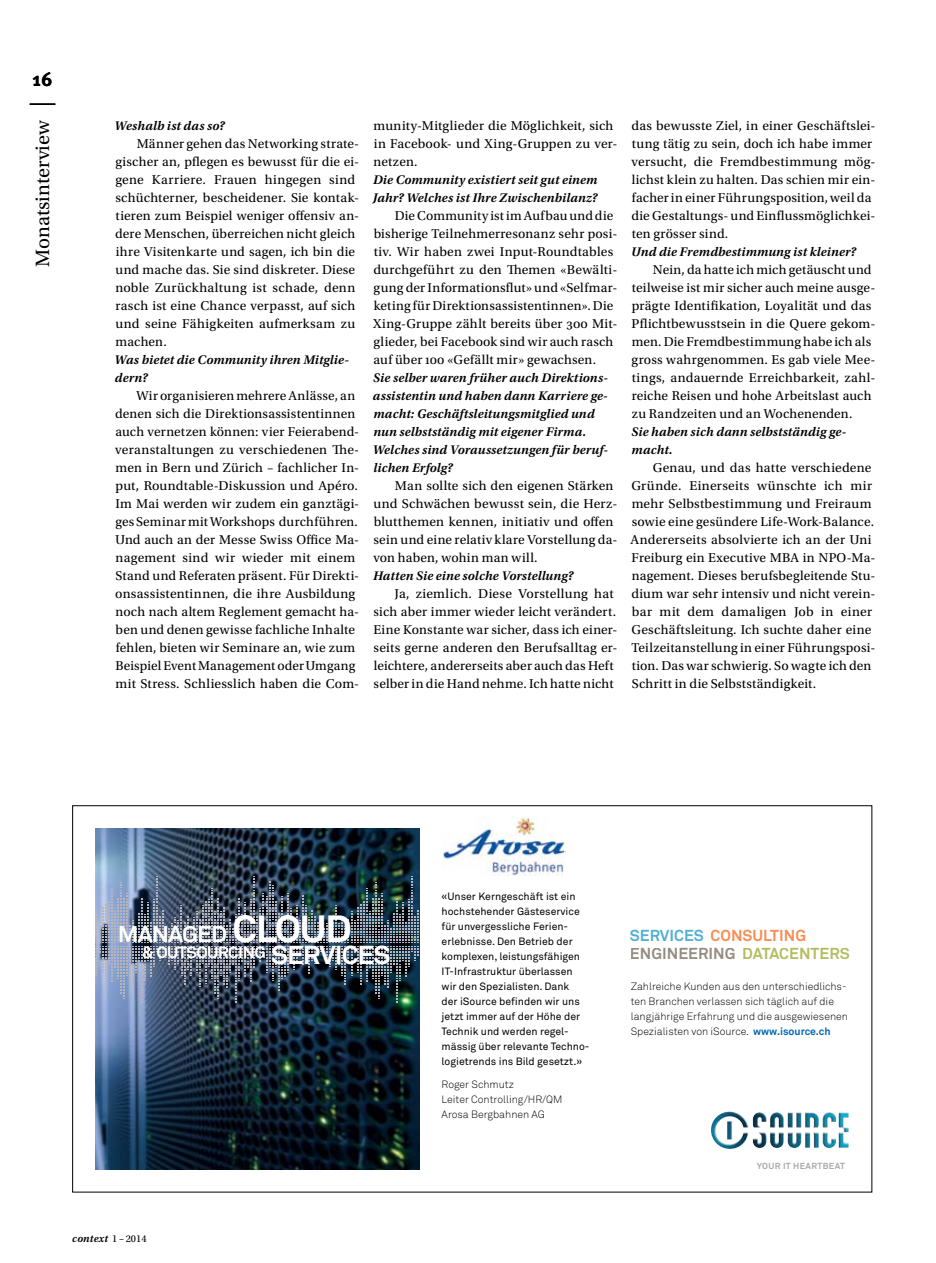
<style>
.page{position:relative;width:936px;height:1263px;background:#fff}
.page>*{position:absolute;margin:0;border:0;box-sizing:border-box;transform-origin:0 0}
.t1{font:700 25.65px "Akkurat";letter-spacing:-.04em;color:#fff;scale:1.05 1}
.t2{font:700 22.5px "Akkurat";letter-spacing:-.04em;color:#fff;scale:1.05 1}
.t3{font:20.25px "Utopia Std";color:#000}
.t4{font:700 19.5px "Meta OT";color:#000}
.t5{font:700 16.05px "Akkurat";letter-spacing:-.04em;color:#fff;scale:1.05 1}
.t6{font:700 15.75px/18.5px "Akkurat";color:#948d81}
.t7{font:13.5px/18px "Utopia Std";letter-spacing:.015em;color:#000}
.t8{font:italic 600 13.2px/18px "Utopia Std";letter-spacing:.01em;color:#000}
.t9{font:italic 600 10.8px "Utopia Std";letter-spacing:.02em;color:#000}
.t10{font:10.5px/15px "Akkurat";color:#000}
.t11{font:300 10.5px/15px "Akkurat";color:#000}
.t12{font:700 8.7px "Akkurat";letter-spacing:.04em;color:#a7a9ac}
.s1{font-size:37.5px}
.s2{font-weight:400;font-style:normal;font-size:10.35px}
.s3{color:#54b0d3}
.s4{color:#f68e56}
.s5{color:#b5bd62}
.s6{font-weight:700;color:#0066b3}
</style>
<div class="page">
<svg style="left:30px;top:104px;width:25px;height:1px"></svg>
<img style="left:442px;top:816px;width:124px;height:59px">
<img style="left:96px;top:829px;width:323px;height:340px">
<svg style="left:96px;top:876px;width:323px;height:127px"></svg>
<img style="left:711px;top:1111px;width:137px;height:38px">
<h3 class="t4" style="left:33px;top:67px;width:21px">16</h3>
<h3 class="t3" style="left:32px;top:267px;width:148px;rotate:-90deg">Monatsinterview</h3>
<p class="t8" style="left:115px;top:117px;width:112px">Weshalb ist das so?</p>
<p class="t7" style="left:115px;top:135px;width:245px;text-indent:22px">Männer gehen das Networking strate&shy;gischer an, pflegen es bewusst für die ei&shy;gene Karriere. Frauen hingegen sind schüchterner, bescheidener. Sie kontak&shy;tieren zum Beispiel weniger offensiv an&shy;dere Menschen, überreichen nicht gleich ihre Visitenkarte und sagen, ich bin die und mache das. Sie sind diskreter. Diese noble Zurückhaltung ist schade, denn rasch ist eine Chance verpasst, auf sich und seine Fähigkeiten aufmerksam zu machen.</p>
<p class="t8" style="left:115px;top:351px;width:236px">Was bietet die Community ihren Mitglie&shy;dern?</p>
<p class="t7" style="left:115px;top:387px;width:245px;text-indent:21px">Wir organisieren mehrere Anlässe, an denen sich die Direktionsassistentinnen auch vernetzen können: vier Feierabend&shy;veranstaltungen zu verschiedenen The&shy;men in Bern und Zürich – fachlicher In&shy;put, Roundtable-Diskussion und Apéro.<br>Im Mai werden wir zudem ein ganztägi&shy;ges Seminar mit Workshops durchführen.<br>Und auch an der Messe Swiss Office Ma&shy;nagement sind wir wieder mit einem Stand und Referaten präsent. Für Direkti&shy;onsassistentinnen, die ihre Ausbildung noch nach altem Reglement gemacht ha&shy;ben und denen gewisse fachliche Inhalte fehlen, bieten wir Seminare an, wie zum Beispiel Event Management oder Umgang mit Stress. Schliesslich haben die Com-</p>
<p class="t7" style="left:373px;top:117px;width:245px">munity-Mitglieder die Möglichkeit, sich in Facebook- und Xing-Gruppen zu ver&shy;netzen.</p>
<p class="t8" style="left:373px;top:171px;width:226px">Die Community existiert seit gut einem<br>Jahr? Welches ist Ihre Zwischenbilanz?</p>
<p class="t7" style="left:373px;top:207px;width:246px;text-indent:22px">Die Community ist im Aufbau und die bisherige Teilnehmerresonanz sehr posi&shy;tiv. Wir haben zwei Input-Roundtables durchgeführt zu den Themen «Bewälti&shy;gung der Informationsflut» und «Selfmar&shy;keting für Direktionsassistentinnen». Die Xing-Gruppe zählt bereits über 300 Mit&shy;glieder, bei Facebook sind wir auch rasch auf über 100 «Gefällt mir» gewachsen.</p>
<p class="t8" style="left:372px;top:369px;width:237px">Sie selber waren früher auch Direktions&shy;assistentin und haben dann Karriere ge&shy;macht: Geschäftsleitungsmitglied und nun selbstständig mit eigener Firma.<br>Welches sind Voraussetzungen für beruf&shy;lichen Erfolg?</p>
<p class="t7" style="left:373px;top:477px;width:245px;text-indent:21px">Man sollte sich den eigenen Stärken und Schwächen bewusst sein, die Herz&shy;blutthemen kennen, initiativ und offen sein und eine relativ klare Vorstellung da&shy;von haben, wohin man will.</p>
<p class="t8" style="left:373px;top:567px;width:202px">Hatten Sie eine solche Vorstellung?</p>
<p class="t7" style="left:373px;top:585px;width:245px;text-indent:21px">Ja, ziemlich. Diese Vorstellung hat sich aber immer wieder leicht verändert.<br>Eine Konstante war sicher, dass ich einer&shy;seits gerne anderen den Berufsalltag er&shy;leichtere, andererseits aber auch das Heft selber in die Hand nehme. Ich hatte nicht</p>
<p class="t7" style="left:631px;top:117px;width:245px">das bewusste Ziel, in einer Geschäftslei&shy;tung tätig zu sein, doch ich habe immer versucht, die Fremdbestimmung mög&shy;lichst klein zu halten. Das schien mir ein&shy;facher in einer Führungsposition, weil da die Gestaltungs- und Einflussmöglichkei&shy;ten grösser sind.</p>
<p class="t8" style="left:631px;top:243px;width:226px">Und die Fremdbestimmung ist kleiner?</p>
<p class="t7" style="left:631px;top:261px;width:245px;text-indent:21px">Nein, da hatte ich mich getäuscht und teilweise ist mir sicher auch meine ausge&shy;prägte Identifikation, Loyalität und das Pflichtbewusstsein in die Quere gekom&shy;men. Die Fremdbestimmung habe ich als gross wahrgenommen. Es gab viele Mee&shy;tings, andauernde Erreichbarkeit, zahl&shy;reiche Reisen und hohe Arbeitslast auch zu Randzeiten und an Wochenenden.</p>
<p class="t8" style="left:631px;top:423px;width:216px">Sie haben sich dann selbstständig ge&shy;macht.</p>
<p class="t7" style="left:630px;top:459px;width:246px;text-indent:22px">Genau, und das hatte verschiedene Gründe. Einerseits wünschte ich mir mehr Selbstbestimmung und Freiraum sowie eine gesündere Life-Work-Balance.<br>Andererseits absolvierte ich an der Uni Freiburg ein Executive MBA in NPO-Ma&shy;nagement. Dieses berufsbegleitende Stu&shy;dium war sehr intensiv und nicht verein&shy;bar mit dem damaligen Job in einer Geschäftsleitung. Ich suchte daher eine Teilzeitanstellung in einer Führungsposi&shy;tion. Das war schwierig. So wagte ich den Schritt in die Selbstständigkeit.</p>
<h2 class="t2" style="left:118px;top:920px;width:224px">MANAGED <span class="s1">CLOUD</span></h2>
<h1 class="t1" style="left:271px;top:939px;width:115px">SERVICES</h1>
<p class="t5" style="left:142px;top:942px;width:120px">&amp; OUTSOURCING</p>
<p class="t9" style="left:72px;top:1232px;width:76px">context <span class="s2">1 – 2014</span></p>
<p class="t10" style="left:441px;top:888px;width:149px">«Unser Kerngeschäft ist ein hochstehender Gästeservice für unvergessliche Ferien&shy;erlebnisse. Den Betrieb der komplexen, leistungsfähigen<br>IT-Infrastruktur überlassen wir den Spezialisten. Dank<br>der iSource befinden wir uns jetzt immer auf der Höhe der<br>Technik und werden regel&shy;mässig über relevante Techno&shy;logietrends ins Bild gesetzt.»</p>
<p class="t11" style="left:441px;top:1076px;width:122px">Roger Schmutz<br>Leiter Controlling/HR/QM<br>Arosa Bergbahnen AG</p>
<p class="t6" style="left:630px;top:926px;width:221px"><span class="s3">SERVICES</span> <span class="s4">CONSULTING<br></span>ENGINEERING <span class="s5">DATACENTERS</span></p>
<p class="t11" style="left:630px;top:978px;width:219px">Zahlreiche Kunden aus den unterschiedlichs&shy;ten Branchen verlassen sich täglich auf die langjährige Erfahrung und die ausgewiesenen Spezialisten von iSource. <span class="s6">www.isource.ch</span></p>
<p class="t12" style="left:756px;top:1160px;width:90px">YOUR IT HEARTBEAT</p>
</div>
